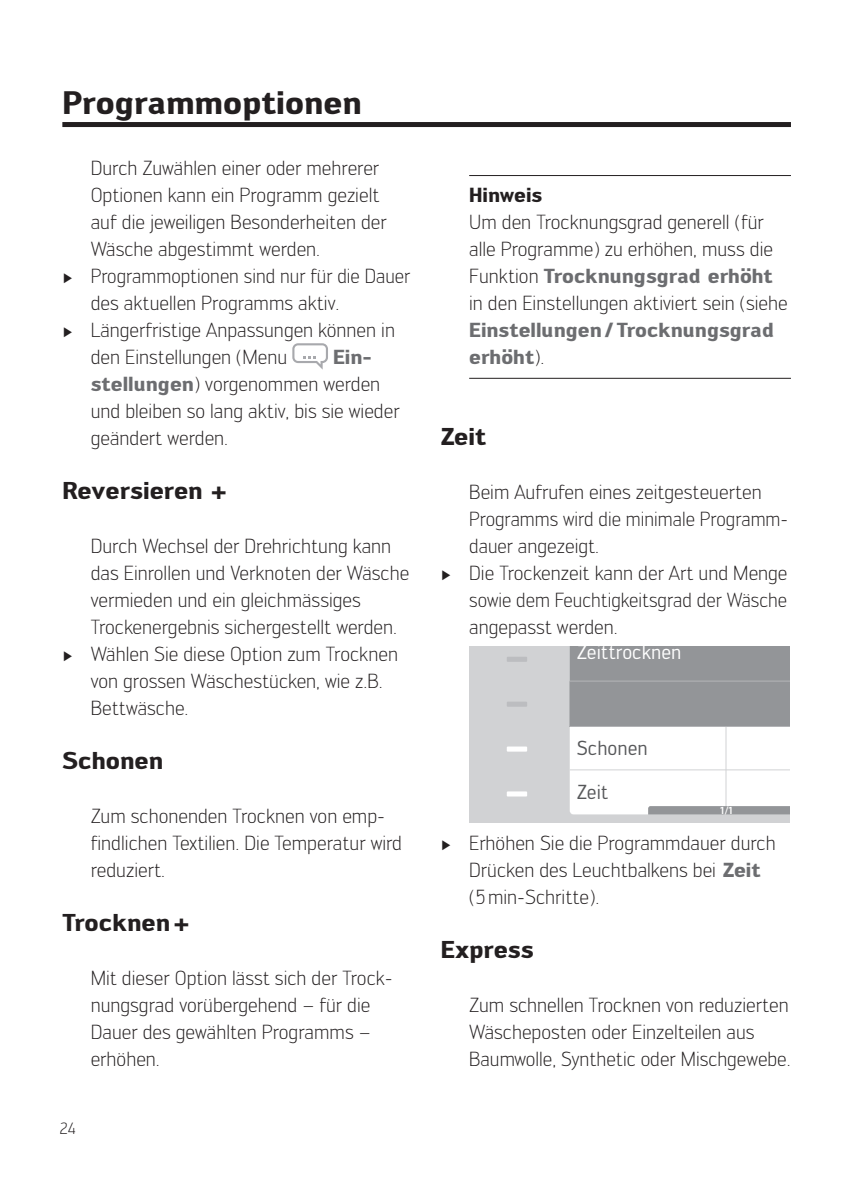
<style>
.page{position:relative;width:842px;height:1191px;background:#fff}
.page>*{position:absolute;margin:0;border:0;box-sizing:border-box;transform-origin:0 0}
.t1{font:700 32px "Engel";color:#231f20}
.t2{font:700 24px "Engel";color:#231f20}
.t3{font:300 20px/27px "Engel";color:#231f20}
.t4{font:700 20px/27px "Engel";color:#6c6d70}
.t5{font:20px "Engel";color:#fff}
.t6{font:20px "Engel";color:#57585a}
.t7{font:700 20px "Engel";color:#231f20}
.t8{font:300 16px "Engel";color:#231f20}
.t9{font:600 11px "Myriad Pro";color:#fff}
.s1{font-family:"Century";font-weight:400;font-size:14px}
.s2{font-weight:700;color:#6c6d70}
.s3{font-weight:300;color:#231f20}
</style>
<div class="page">
<div style="left:62px;top:122px;width:729px;height:5px;background:#231f20"></div>
<svg style="left:292px;top:343px;width:36px;height:26px"></svg>
<hr style="left:469px;top:175px;width:322px;height:1px;background:#231f20">
<hr style="left:469px;top:378px;width:322px;height:1px;background:#231f20">
<div style="left:469px;top:647px;width:320px;height:175px;background:#d1d2d4"></div>
<div style="left:507px;top:656px;width:20px;height:6px;background:#bcbdc0"></div>
<div style="left:507px;top:701px;width:20px;height:5px;background:#bcbdc0"></div>
<div style="left:507px;top:746px;width:20px;height:5px;background:#fff"></div>
<div style="left:507px;top:791px;width:20px;height:5px;background:#fff"></div>
<div style="left:566px;top:647px;width:223px;height:171px;background:#d1d2d4"></div>
<svg style="left:569px;top:647px;width:220px;height:168px;background:#c7c9ca"></svg>
<h1 class="t1" style="left:62px;top:83px;width:301px">Programmoptionen</h1>
<p class="t3" style="left:91px;top:154px;width:290px">Durch Zuwählen einer oder mehrerer</p>
<p class="t3" style="left:91px;top:181px;width:290px">Optionen kann ein Programm gezielt</p>
<p class="t3" style="left:91px;top:208px;width:298px">auf die jeweiligen Besonderheiten der</p>
<p class="t3" style="left:91px;top:235px;width:231px">Wäsche abgestimmt werden.</p>
<p class="t3" style="left:62px;top:262px;width:349px"><span class="s1">►</span> Programmoptionen sind nur für die Dauer</p>
<p class="t3" style="left:91px;top:289px;width:250px">des aktuellen Programms aktiv.</p>
<p class="t3" style="left:62px;top:316px;width:334px"><span class="s1">►</span> Längerfristige Anpassungen können in</p>
<p class="t3" style="left:91px;top:343px;width:198px">den Einstellungen (Menu</p>
<p class="t3" style="left:91px;top:343px;width:311px;text-indent:242px"><span class="s2">Ein&shy;stellungen</span>) vorgenommen werden und bleiben so lang aktiv, bis sie wieder geändert werden.</p>
<p class="t2" style="left:62px;top:476px;width:166px">Reversieren +</p>
<p class="t3" style="left:91px;top:532px;width:302px">Durch Wechsel der Drehrichtung kann</p>
<p class="t3" style="left:91px;top:559px;width:320px">das Einrollen und Verknoten der Wäsche</p>
<p class="t3" style="left:91px;top:586px;width:272px">vermieden und ein gleichmässiges</p>
<p class="t3" style="left:91px;top:613px;width:308px">Trockenergebnis sichergestellt werden.</p>
<p class="t3" style="left:62px;top:640px;width:337px"><span class="s1">►</span> Wählen Sie diese Option zum Trocknen</p>
<p class="t3" style="left:91px;top:667px;width:294px">von grossen Wäschestücken, wie z.B.</p>
<p class="t3" style="left:91px;top:694px;width:99px">Bettwäsche.</p>
<p class="t2" style="left:62px;top:746px;width:102px">Schonen</p>
<p class="t3" style="left:91px;top:802px;width:313px">Zum schonenden Trocknen von emp&shy;findlichen Textilien. Die Temperatur wird reduziert.</p>
<p class="t2" style="left:62px;top:908px;width:129px">Trocknen+</p>
<p class="t3" style="left:91px;top:964px;width:304px">Mit dieser Option lässt sich der Trock&shy;nungsgrad vorübergehend – für die<br>Dauer des gewählten Programms – erhöhen.</p>
<p class="t8" style="left:60px;top:1119px;width:18px">24</p>
<p class="t7" style="left:469px;top:182px;width:75px">Hinweis</p>
<p class="t3" style="left:469px;top:208px;width:320px">Um den Trocknungsgrad generell (für alle Programme) zu erhöhen, muss die Funktion <span class="s2">Trocknungsgrad erhöht </span>in den Einstellungen aktiviert sein (siehe</p>
<p class="t4" style="left:469px;top:316px;width:306px">Einstellungen/Trocknungsgrad erhöht<span class="s3">).</span></p>
<p class="t2" style="left:441px;top:422px;width:47px">Zeit</p>
<p class="t3" style="left:469px;top:478px;width:294px">Beim Aufrufen eines zeitgesteuerten</p>
<p class="t3" style="left:469px;top:505px;width:321px">Programms wird die minimale Programm-</p>
<p class="t3" style="left:469px;top:532px;width:131px">dauer angezeigt.</p>
<p class="t3" style="left:441px;top:559px;width:348px"><span class="s1">►</span> Die Trockenzeit kann der Art und Menge</p>
<p class="t3" style="left:469px;top:586px;width:320px">sowie dem Feuchtigkeitsgrad der Wäsche</p>
<p class="t3" style="left:469px;top:613px;width:150px">angepasst werden.</p>
<p class="t5" style="left:577px;top:640px;width:106px">Zeittrocknen</p>
<p class="t6" style="left:577px;top:736px;width:72px">Schonen</p>
<p class="t6" style="left:577px;top:780px;width:33px">Zeit</p>
<p class="t9" style="left:719px;top:803px;width:16px">1/1</p>
<p class="t3" style="left:469px;top:829px;width:308px;text-indent:-28px"><span class="s1">►</span> Erhöhen Sie die Programmdauer durch<br>Drücken des Leuchtbalkens bei <span class="s2">Zeit </span>(5min-Schritte).</p>
<p class="t2" style="left:441px;top:935px;width:95px">Express</p>
<p class="t3" style="left:469px;top:991px;width:323px">Zum schnellen Trocknen von reduzierten<br>Wäscheposten oder Einzelteilen aus<br>Baumwolle, Synthetic oder Mischgewebe.</p>
</div>
